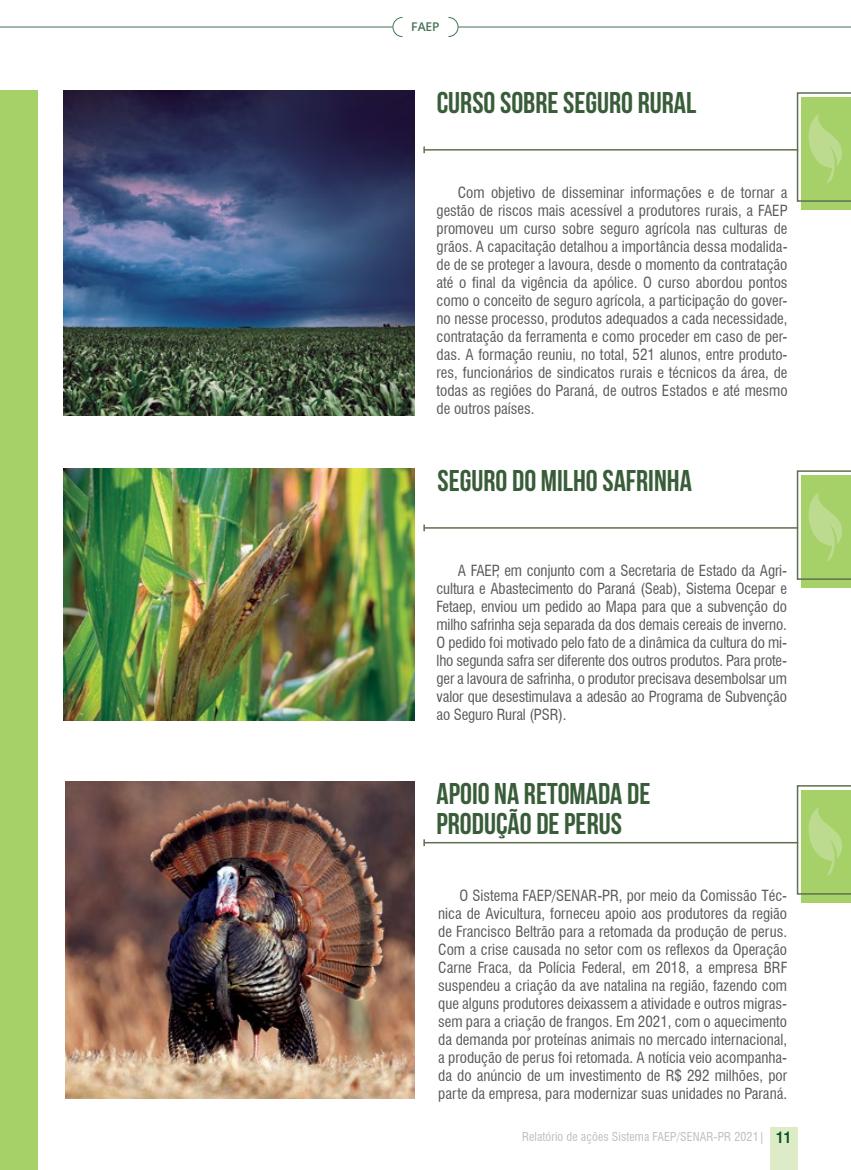
<style>
.page{position:relative;width:851px;height:1170px;background:#fff}
.page>*{position:absolute;margin:0;border:0;box-sizing:border-box;transform-origin:0 0}
.t1{font:30px/30px "Bebas Neue";color:#395c39}
.t2{font:condensed 15px/18px "Swiss 721 BT";color:#58595b;text-align:justify}
.t3{font:condensed 12px "Swiss 721 BT";letter-spacing:.01em;color:#bcbec0}
.t4{font:600 12px "Open Sans";color:#477154}
.s1{font-weight:700;font-size:15px;color:#00522a}
</style>
<div class="page">
<hr style="left:458px;top:27px;width:392px;height:1px;background:#477154">
<svg style="left:448px;top:17px;width:10px;height:20px"></svg>
<svg style="left:392px;top:17px;width:11px;height:20px"></svg>
<hr style="left:0;top:27px;width:392px;height:1px;background:#477154">
<div style="left:0;top:90px;width:38px;height:1079px;background:#a6d169"></div>
<div style="left:770px;top:1127px;width:27px;height:42px;background:#ddecc7"></div>
<hr style="left:424px;top:149px;width:374px;height:2px;background:#5e7050">
<svg style="left:423px;top:146px;width:2px;height:7px"></svg>
<div style="left:801px;top:97px;width:49px;height:113px;background:#a6d169"></div>
<svg style="left:796px;top:92px;width:54px;height:110px"></svg>
<hr style="left:424px;top:527px;width:374px;height:1px;background:#5e7050">
<svg style="left:423px;top:524px;width:2px;height:7px"></svg>
<div style="left:801px;top:475px;width:49px;height:112px;background:#a6d169"></div>
<svg style="left:796px;top:470px;width:54px;height:110px"></svg>
<hr style="left:424px;top:841px;width:374px;height:2px;background:#5e7050">
<svg style="left:423px;top:839px;width:2px;height:7px"></svg>
<div style="left:801px;top:789px;width:49px;height:113px;background:#a6d169"></div>
<svg style="left:796px;top:785px;width:54px;height:109px"></svg>
<img style="left:64px;top:90px;width:350px;height:325px">
<img style="left:64px;top:468px;width:350px;height:252px">
<img style="left:65px;top:781px;width:349px;height:317px">
<p class="t4" style="left:411px;top:19px;width:30px">FAEP</p>
<h1 class="t1" style="left:436px;top:87px;width:261px">CURSO SOBRE SEGURO RURAL</h1>
<p class="t2" style="left:436px;top:184px;width:352px;text-indent:21px">Com objetivo de disseminar informações e de tornar a gestão de riscos mais acessível a produtores rurais, a FAEP promoveu um curso sobre seguro agrícola nas culturas de grãos. A capacitação detalhou a importância dessa modalida&shy;de de se proteger a lavoura, desde o momento da contratação até o final da vigência da apólice. O curso abordou pontos como o conceito de seguro agrícola, a participação do gover&shy;no nesse processo, produtos adequados a cada necessidade, contratação da ferramenta e como proceder em caso de per&shy;das. A formação reuniu, no total, 521 alunos, entre produto&shy;res, funcionários de sindicatos rurais e técnicos da área, de todas as regiões do Paraná, de outros Estados e até mesmo de outros países.</p>
<h1 class="t1" style="left:437px;top:465px;width:256px">SEGURO DO MILHO SAFRINHA</h1>
<p class="t2" style="left:436px;top:562px;width:352px;text-indent:21px">A FAEP, em conjunto com a Secretaria de Estado da Agri&shy;cultura e Abastecimento do Paraná (Seab), Sistema Ocepar e Fetaep, enviou um pedido ao Mapa para que a subvenção do milho safrinha seja separada da dos demais cereais de inverno.<br>O pedido foi motivado pelo fato de a dinâmica da cultura do mi&shy;lho segunda safra ser diferente dos outros produtos. Para prote&shy;ger a lavoura de safrinha, o produtor precisava desembolsar um valor que desestimulava a adesão ao Programa de Subvenção ao Seguro Rural (PSR).</p>
<h1 class="t1" style="left:436px;top:778px;width:215px">APOIO NA RETOMADA DE<br>PRODUÇÃO DE PERUS</h1>
<p class="t2" style="left:438px;top:886px;width:350px;text-indent:21px">O Sistema FAEP/SENAR-PR, por meio da Comissão Téc&shy;nica de Avicultura, forneceu apoio aos produtores da região de Francisco Beltrão para a retomada da produção de perus.<br>Com a crise causada no setor com os reflexos da Operação Carne Fraca, da Polícia Federal, em 2018, a empresa BRF suspendeu a criação da ave natalina na região, fazendo com que alguns produtores deixassem a atividade e outros migras&shy;sem para a criação de frangos. Em 2021, com o aquecimento da demanda por proteínas animais no mercado internacional, a produção de perus foi retomada. A notícia veio acompanha&shy;da do anúncio de um investimento de R$ 292 milhões, por parte da empresa, para modernizar suas unidades no Paraná.</p>
<p class="t3" style="left:522px;top:1128px;width:270px">Relatório de ações Sistema FAEP/SENAR-PR 2021| <span class="s1">11</span></p>
</div>
